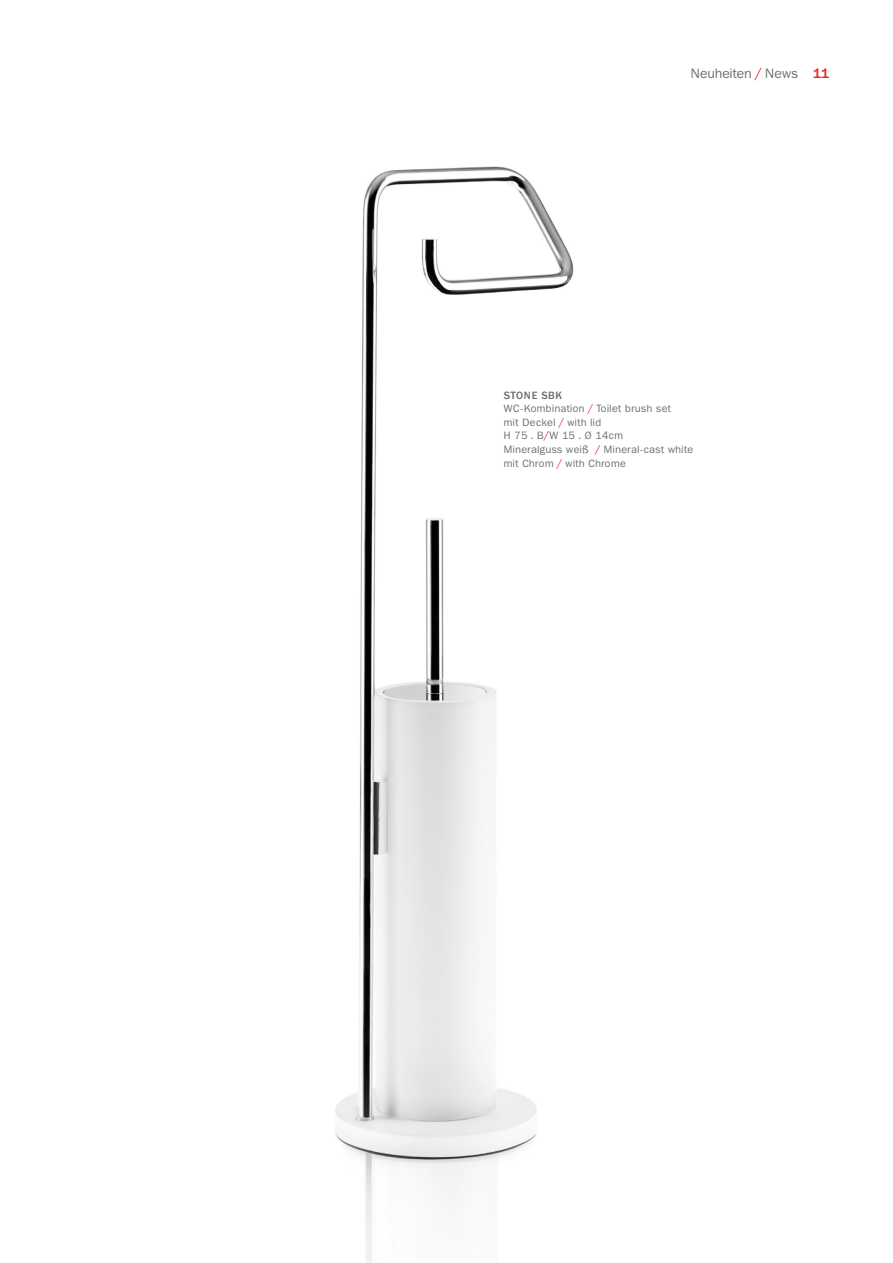
<style>
.page{position:relative;width:893px;height:1263px;background:#fff}
.page>*{position:absolute;margin:0;border:0;box-sizing:border-box;transform-origin:0 0}
.t1{font:13.5px "Franklin ITCBQ";letter-spacing:.02em;color:#6d6e71}
.t2{font:10.5px/13.5px "Franklin ITCBQ";letter-spacing:.05em;color:#6d6e71}
.t3{font:500 10.5px "Franklin ITCBQ";color:#6d6e71}
.s1{color:#ed1d24}
.s2{font-weight:500;color:#ed1d24}
.s3{font-weight:500}
</style>
<div class="page">
<img style="left:335px;top:166px;width:239px;height:1097px">
<p class="t1" style="left:691px;top:66px;width:140px">Neuheiten <span class="s1">/</span> News <span class="s2">11</span></p>
<p class="t2" style="left:504px;top:389px;width:191px;text-indent:37px"><span class="s3">SBK<br></span>WC-Kombination <span class="s1">/</span> Toilet brush set<br>mit Deckel <span class="s1">/</span> with lid<br>H 75 . B<span class="s1">/</span>W 15 . Ø 14cm<br>Mineralguss weiß <span class="s1">/</span> Mineral-cast white mit Chrom <span class="s1">/</span> with Chrome</p>
<p class="t3" style="left:504px;top:390px;width:8px">STONE</p>
</div>
